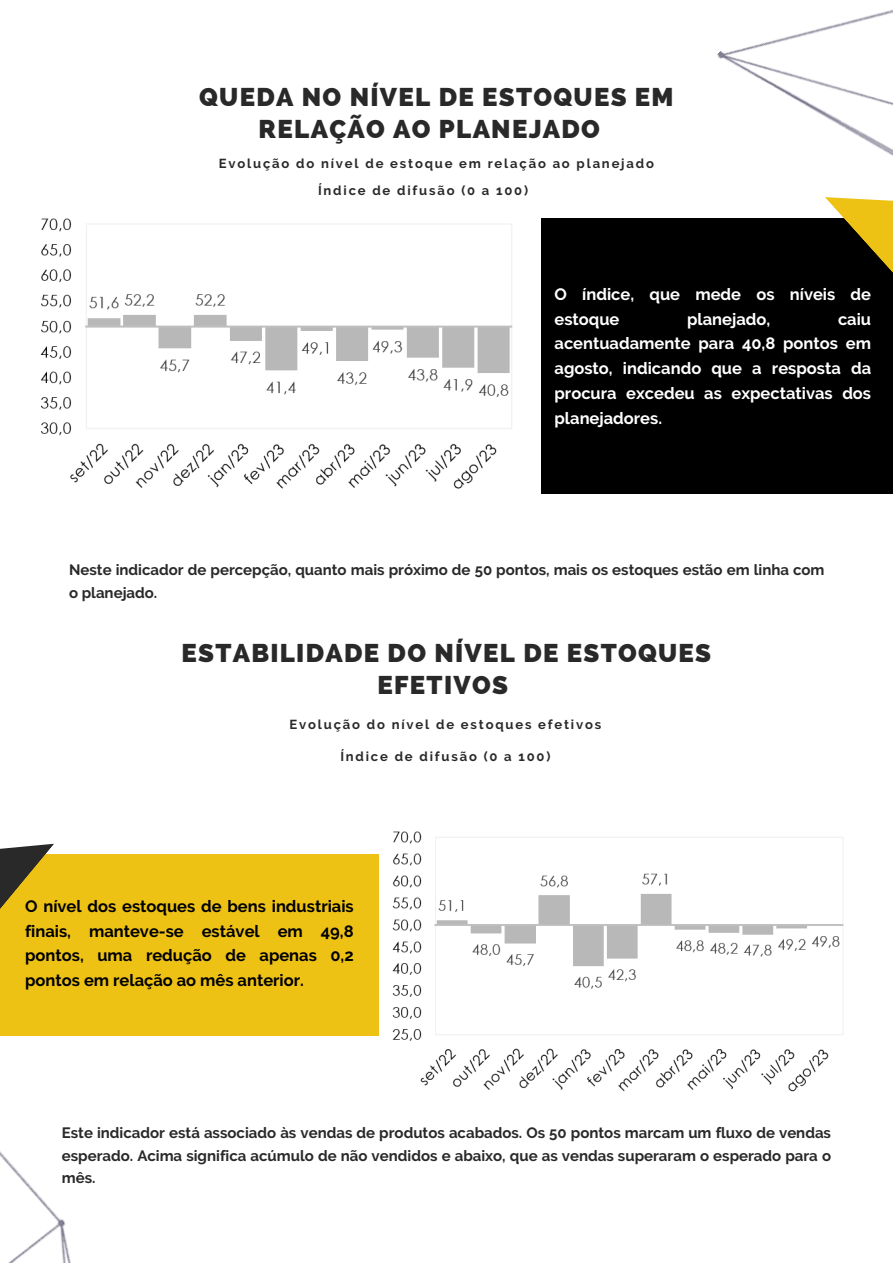
<style>
.page{position:relative;width:893px;height:1264px;background:#fff}
.page>*{position:absolute;margin:0;border:0;box-sizing:border-box;transform-origin:0 0}
.t1{font:800 25.8px/32.5px "Raleway";letter-spacing:.05em;color:#2a2929;text-align:center}
.t2{font:700 16.5px/24.8px "Raleway";color:#fff}
.t3{font:700 16.5px/24.8px "Raleway";color:#000;text-align:justify}
.t4{font:700 15px/22.5px "Raleway";color:#2a2929}
.t5{font:700 13.05px "Raleway";letter-spacing:.14em;color:#2a2929}
</style>
<div class="page">
<div style="left:541px;top:219px;width:351px;height:275px;background:#000"></div>
<img style="left:658px;top:9px;width:234px;height:210px">
<img style="left:0;top:1035px;width:379px;height:227px">
<div style="left:0;top:854px;width:379px;height:181px;background:#eec215"></div>
<svg style="left:0;top:843px;width:54px;height:66px"></svg>
<svg style="left:824px;top:162px;width:68px;height:110px"></svg>
<img style="left:40px;top:218px;width:473px;height:271px">
<img style="left:392px;top:831px;width:452px;height:261px">
<p class="t1" style="left:199px;top:80px;width:476px">QUEDA NO NÍVEL DE ESTOQUES EM<br>RELAÇÃO AO PLANEJADO</p>
<p class="t5" style="left:219px;top:155px;width:436px">Evolução do nível de estoque em relação ao planejado</p>
<p class="t5" style="left:318px;top:182px;width:211px">Índice de difusão (0 a 100)</p>
<p class="t2" style="left:554px;top:281px;width:318px">O índice, que mede os níveis de estoque</p>
<p class="t2" style="left:554px;top:306px;width:318px;text-align:justify;text-indent:283px">caiu acentuadamente para 40,8 pontos em agosto, indicando que a resposta da procura excedeu as expectativas dos planejadores.</p>
<p class="t2" style="left:687px;top:306px;width:85px">planejado,</p>
<p class="t4" style="left:69px;top:559px;width:757px">Neste indicador de percepção, quanto mais próximo de 50 pontos, mais os estoques estão em linha com o planejado.</p>
<p class="t1" style="left:181px;top:636px;width:531px">ESTABILIDADE DO NÍVEL DE ESTOQUES<br>EFETIVOS</p>
<p class="t5" style="left:289px;top:717px;width:313px">Evolução do nível de estoques efetivos</p>
<p class="t5" style="left:340px;top:748px;width:211px">Índice de difusão (0 a 100)</p>
<p class="t3" style="left:25px;top:893px;width:330px">O nível dos estoques de bens industriais finais, manteve-se estável em 49,8 pontos, uma redução de apenas 0,2 pontos em relação ao mês anterior.</p>
<p class="t4" style="left:62px;top:1121px;width:770px;text-align:justify">Este indicador está associado às vendas de produtos acabados. Os 50 pontos marcam um fluxo de vendas esperado. Acima significa acúmulo de não vendidos e abaixo, que as vendas superaram o esperado para o mês.</p>
</div>
